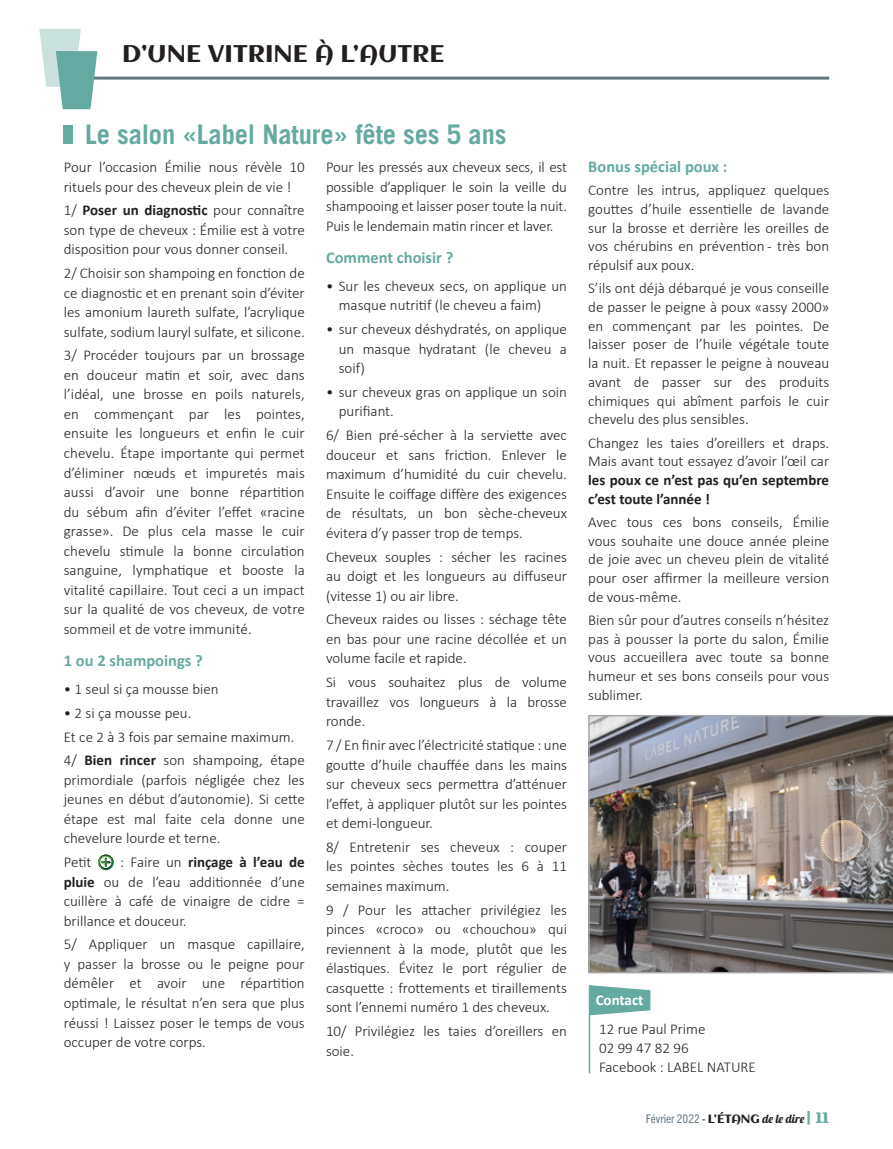
<style>
.page{position:relative;width:893px;height:1149px;background:#fff}
.page>*{position:absolute;margin:0;border:0;box-sizing:border-box;transform-origin:0 0}
.titre{font:700 27px "Trade Gothic";letter-spacing:-.005em;color:#65aaa1}
.TITRE_RUBRIQUE{font:24px "Aclonica";color:#231f20}
.sous_titre{font:700 16.5px "Calibri";color:#65aaa1}
.texte{font:300 15px/19.5px "Calibri";color:#231f20;text-align:justify}
.sous_titre-2{font:700 15px "Calibri";color:#fff}
.t1{font:condensed 12px "Trade Gothic Next LT Pro";color:#647882}
.s1{font-weight:700}
.s2{color:#231f20}
.s3{font-family:"Aclonica";font-stretch:normal;color:#231f20}
.s4{font-family:"Lobster 1.4";font-stretch:normal;color:#231f20}
.s5{font-family:"Aclonica";font-stretch:normal;font-size:15px;color:#65aaa1}
</style>
<div class="page">
<div style="left:64px;top:125px;width:9px;height:19px;background:#65aaa1"></div>
<svg style="left:98px;top:854px;width:16px;height:15px"></svg>
<img style="left:588px;top:715px;width:305px;height:258px">
<svg style="left:590px;top:985px;width:60px;height:30px"></svg>
<hr style="left:589px;top:984px;width:1px;height:89px;background:#65aaa1">
<hr style="left:85px;top:77px;width:744px;height:3px;background:#647882">
<svg style="left:39px;top:29px;width:58px;height:80px"></svg>
<p class="TITRE_RUBRIQUE" style="left:122px;top:37px;width:324px">D’UNE VITRINE À L’AUTRE</p>
<p class="titre" style="left:85px;top:118px;width:423px">Le salon «Label Nature» fête ses 5 ans</p>
<p class="texte" style="left:64px;top:157px;width:242px">Pour l’occasion Émilie nous révèle 10 rituels pour des cheveux plein de vie !</p>
<p class="texte" style="left:64px;top:200px;width:242px">1/ <span class="s1">Poser un diagnostic</span> pour connaître son type de cheveux : Émilie est à votre disposition pour vous donner conseil.</p>
<p class="texte" style="left:64px;top:263px;width:242px">2/ Choisir son shampoing en fonction de ce diagnostic et en prenant soin d’éviter les amonium laureth sulfate, l’acrylique sulfate, sodium lauryl sulfate, et silicone.</p>
<p class="texte" style="left:64px;top:345px;width:243px">3/ Procéder toujours par un brossage en douceur matin et soir, avec dans l’idéal, une brosse en poils naturels, en commençant par les pointes, ensuite les longueurs et enfin le cuir chevelu. Étape importante qui permet d’éliminer nœuds et impuretés mais aussi d’avoir une bonne répartition du sébum afin d’éviter l’effet «racine grasse». De plus cela masse le cuir chevelu stimule la bonne circulation sanguine, lymphatique et booste la vitalité capillaire. Tout ceci a un impact sur la qualité de vos cheveux, de votre sommeil et de votre immunité.</p>
<p class="sous_titre" style="left:64px;top:650px;width:141px">1 ou 2 shampoings ?</p>
<p class="texte" style="left:64px;top:679px;width:156px">• 1 seul si ça mousse bien</p>
<p class="texte" style="left:64px;top:702px;width:129px">• 2 si ça mousse peu.</p>
<p class="texte" style="left:64px;top:726px;width:232px">Et ce 2 à 3 fois par semaine maximum.</p>
<p class="texte" style="left:64px;top:750px;width:242px">4/ <span class="s1">Bien rincer</span> son shampoing, étape primordiale (parfois négligée chez les jeunes en début d’autonomie). Si cette étape est mal faite cela donne une chevelure lourde et terne.</p>
<p class="texte" style="left:64px;top:852px;width:29px">Petit</p>
<p class="texte" style="left:326px;top:157px;width:243px">Pour les pressés aux cheveux secs, il est possible d’appliquer le soin la veille du shampooing et laisser poser toute la nuit.<br>Puis le lendemain matin rincer et laver.</p>
<p class="sous_titre" style="left:326px;top:247px;width:129px">Comment choisir ?</p>
<p class="texte" style="left:339px;top:276px;width:230px;text-indent:-13px">• Sur les cheveux secs, on applique un masque nutritif (le cheveu a faim)</p>
<p class="texte" style="left:339px;top:319px;width:230px;text-indent:-13px">• sur cheveux déshydratés, on applique un masque hydratant (le cheveu a soif)</p>
<p class="texte" style="left:339px;top:382px;width:230px;text-indent:-13px">• sur cheveux gras on applique un soin purifiant.</p>
<p class="texte" style="left:326px;top:425px;width:242px">6/ Bien pré-sécher à la serviette avec douceur et sans friction. Enlever le maximum d’humidité du cuir chevelu.<br>Ensuite le coiffage diffère des exigences de résultats, un bon sèche-cheveux évitera d’y passer trop de temps.</p>
<p class="texte" style="left:326px;top:546px;width:242px">Cheveux souples : sécher les racines au doigt et les longueurs au diffuseur (vitesse 1) ou air libre.</p>
<p class="texte" style="left:326px;top:609px;width:242px">Cheveux raides ou lisses : séchage tête en bas pour une racine décollée et un volume facile et rapide.</p>
<p class="texte" style="left:326px;top:672px;width:242px">Si vous souhaitez plus de volume travaillez vos longueurs à la brosse ronde.</p>
<p class="texte" style="left:326px;top:735px;width:242px">7 / En finir avec l’électricité statique : une goutte d’huile chauffée dans les mains sur cheveux secs permettra d’atténuer l’effet, à appliquer plutôt sur les pointes et demi-longueur.</p>
<p class="texte" style="left:326px;top:836px;width:242px">8/ Entretenir ses cheveux : couper les pointes sèches toutes les 6 à 11 semaines maximum.</p>
<p class="texte" style="left:326px;top:899px;width:242px">9 / Pour les attacher privilégiez les pinces «croco» ou «chouchou» qui reviennent à la mode, plutôt que les élastiques. Évitez le port régulier de casquette : frottements et tiraillements sont l’ennemi numéro 1 des cheveux.</p>
<p class="texte" style="left:326px;top:1020px;width:242px">10/ Privilégiez les taies d’oreillers en soie.</p>
<p class="texte" style="left:64px;top:852px;width:242px;text-indent:56px">: Faire un <span class="s1">rinçage à l’eau de pluie</span> ou de l’eau additionnée d’une cuillère à café de vinaigre de cidre = brillance et douceur.</p>
<p class="texte" style="left:64px;top:934px;width:242px">5/ Appliquer un masque capillaire, y passer la brosse ou le peigne pour démêler et avoir une répartition optimale, le résultat n’en sera que plus réussi ! Laissez poser le temps de vous occuper de votre corps.</p>
<p class="sous_titre" style="left:588px;top:156px;width:141px">Bonus spécial poux :</p>
<p class="texte" style="left:588px;top:180px;width:242px;line-height:18.8px">Contre les intrus, appliquez quelques gouttes d’huile essentielle de lavande sur la brosse et derrière les oreilles de vos chérubins en prévention - très bon répulsif aux poux.</p>
<p class="texte" style="left:588px;top:278px;width:242px;line-height:18.8px">S’ils ont déjà débarqué je vous conseille de passer le peigne à poux «assy 2000» en commençant par les pointes. De laisser poser de l’huile végétale toute la nuit. Et repasser le peigne à nouveau avant de passer sur des produits chimiques qui abîment parfois le cuir chevelu des plus sensibles.</p>
<p class="texte" style="left:588px;top:433px;width:242px;line-height:18.8px">Changez les taies d’oreillers et draps.<br>Mais avant tout essayez d’avoir l’œil car <span class="s1">les poux ce n’est pas qu’en septembre c’est toute l’année !</span></p>
<p class="texte" style="left:588px;top:512px;width:242px;line-height:18.8px">Avec tous ces bons conseils, Émilie vous souhaite une douce année pleine de joie avec un cheveu plein de vitalité pour oser affirmer la meilleure version de vous-même.</p>
<p class="texte" style="left:588px;top:610px;width:242px;line-height:18.8px">Bien sûr pour d’autres conseils n’hésitez pas à pousser la porte du salon, Émilie vous accueillera avec toute sa bonne humeur et ses bons conseils pour vous sublimer.</p>
<p class="sous_titre-2" style="left:596px;top:990px;width:49px">Contact</p>
<p class="texte" style="left:599px;top:1018px;width:108px">12 rue Paul Prime</p>
<p class="texte" style="left:599px;top:1037px;width:91px">02 99 47 82 96</p>
<p class="texte" style="left:599px;top:1056px;width:158px">Facebook : LABEL NATURE</p>
<p class="t1" style="left:646px;top:1110px;width:185px">Février 2022 <span class="s2">-</span> <span class="s3">L’ÉTANG</span> <span class="s4">de le dire</span> <span class="s5">| 11</span></p>
</div>
